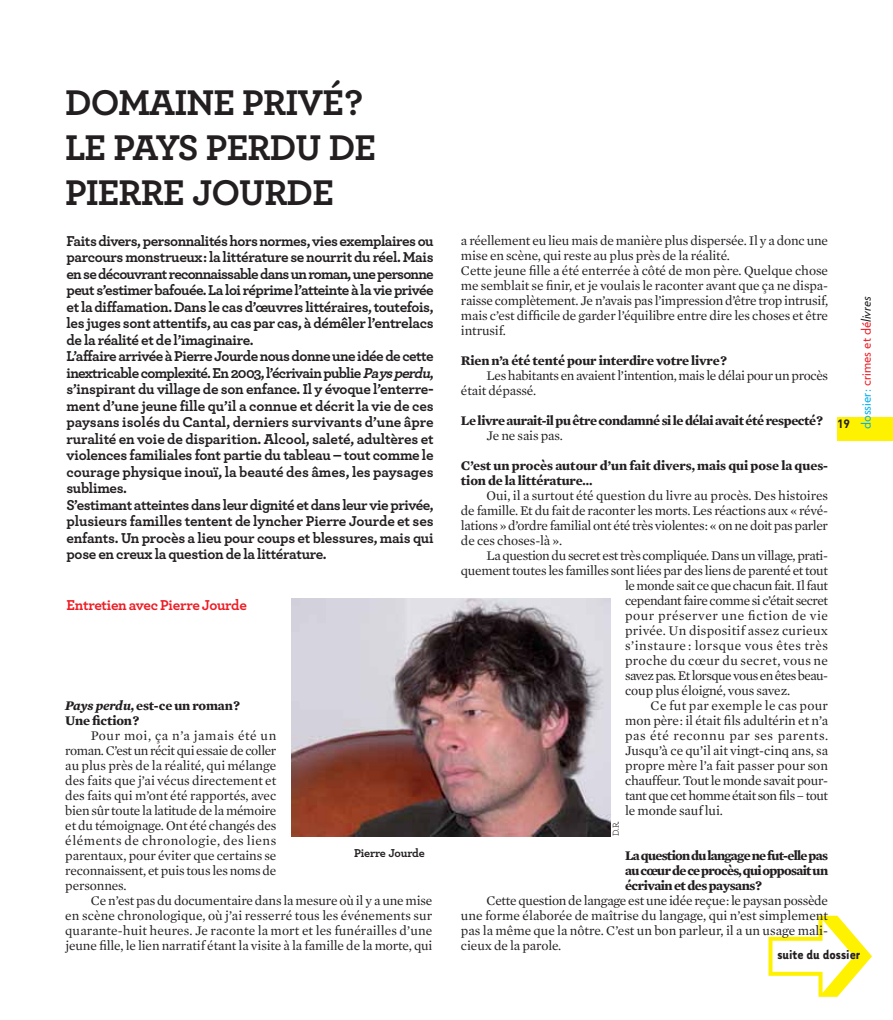
<style>
.page{position:relative;width:893px;height:1020px;background:#fff}
.page>*{position:absolute;margin:0;border:0;box-sizing:border-box;transform-origin:0 0}
.t1{font:700 37.5px/45px "Archer";letter-spacing:-.025em;color:#231f20}
.t2{font:700 15px/16.5px "Archer";letter-spacing:-.02em;color:#231f20}
.t3{font:700 15px "Archer";letter-spacing:-.02em;color:#ed1c24}
.t4{font:700 15px "Tarzana Narrow";color:#231f20}
.t5{font:13.5px/15px "Mercury Text G1";letter-spacing:-.01em;color:#231f20;text-align:justify}
.t6{font:700 13.5px/15px "Mercury Text G1";letter-spacing:-.025em;color:#231f20}
.t7{font:13.5px/15px "Mercury Text G1";letter-spacing:-.03em;color:#231f20}
.t8{font:13.5px "Mercury Text G1";letter-spacing:.04em;color:#231f20}
.t9{font:700 13.5px/15px "Mercury Text G1";letter-spacing:-.005em;color:#231f20}
.t10{font:13.5px "Mercury Text G1";letter-spacing:-.035em;color:#231f20}
.t11{font:13.5px "Mercury Text G1";letter-spacing:-.04em;color:#231f20}
.t12{font:13.5px "Mercury Text G1";letter-spacing:-.045em;color:#231f20}
.t13{font:13.5px "Mercury Text G1";letter-spacing:.015em;color:#231f20}
.t14{font:13.5px "Mercury Text G1";letter-spacing:.025em;color:#231f20}
.t15{font:13.5px "Verlag";color:#ed1c24}
.t16{font:13.5px "Mercury Text G1";letter-spacing:.02em;color:#231f20}
.t17{font:700 12px "Archer";letter-spacing:-.015em;color:#231f20}
.t18{font:700 12px "DIN";color:#231f20}
.t19{font:9px "Archer";color:#231f20}
.s1{font-style:italic}
.s2{color:#00aeef}
.s3{font-style:italic;color:#231f20}
</style>
<div class="page">
<div style="left:837px;top:418px;width:55px;height:23px;background:#fff200"></div>
<div style="left:837px;top:417px;width:55px;height:22px;background:#fff200"></div>
<img style="left:291px;top:598px;width:319px;height:239px">
<h1 class="t1" style="left:65px;top:82px;width:312px">DOMAINE PRIVÉ?<br>LE PAYS PERDU DE<br>PIERRE JOURDE</h1>
<p class="t2" style="left:66px;top:233px;width:368px">Faits divers, personnalités hors normes, vies exemplaires ou parcours monstrueux: la littérature se nourrit du réel. Mais en se découvrant reconnaissable dans un roman, une personne peut s’estimer bafouée. La loi réprime l’atteinte à la vie privée et la diffamation. Dans le cas d’œuvres littéraires, toutefois, les juges sont attentifs, au cas par cas, à démêler l’entrelacs de la réalité et de l’imaginaire.<br>L’affaire arrivée à Pierre Jourde nous donne une idée de cette inextricable complexité. En 2003, l’écrivain publie <span class="s1">Paysperdu</span>, s’inspirant du village de son enfance. Il y évoque l’enterre&shy;ment d’une jeune fille qu’il a connue et décrit la vie de ces paysans isolés du Cantal, derniers survivants d’une âpre ruralité en voie de disparition. Alcool, saleté, adultères et violences familiales font partie du tableau – tout comme le courage physique inouï, la beauté des âmes, les paysages sublimes.<br>S’estimant atteintes dans leur dignité et dans leur vie privée, plusieurs familles tentent de lyncher Pierre Jourde et ses enfants. Un procès a lieu pour coups et blessures, mais qui pose en creux la question de la littérature.</p>
<p class="t3" style="left:66px;top:599px;width:182px">Entretien avec Pierre Jourde</p>
<p class="t6" style="left:65px;top:699px;width:176px"><span class="s1">Pays perdu</span>, est-ce un roman?<br>Une fiction?</p>
<p class="t5" style="left:65px;top:729px;width:212px;text-indent:26px">Pour moi, ça n’a jamais été un roman. C’est un récit qui essaie de coller au plus près de la réalité, qui mélange des faits que j’ai vécus directement et des faits qui m’ont été rapportés, avec bien sûr toute la latitude de la mémoire et du témoignage. Ont été changés des éléments de chronologie, des liens parentaux, pour éviter que certains se reconnaissent, et puis tous les noms de personnes.</p>
<p class="t5" style="left:65px;top:894px;width:368px;text-indent:26px">Ce n’est pas du documentaire dans la mesure où il y a une mise en scène chronologique, où j’ai resserré tous les événements sur quarante-huit heures. Je raconte la mort et les funérailles d’une jeune fille, le lien narratif étant la visite à la famille de la morte, qui</p>
<p class="t17" style="left:354px;top:849px;width:72px">Pierre Jourde</p>
<p class="t5" style="left:461px;top:234px;width:368px;text-align:left">a réellement eu lieu mais de manière plus dispersée. Il y a donc une mise en scène, qui reste au plus près de la réalité.<br>Cette jeune fille a été enterrée à côté de mon père. Quelque chose me semblait se finir, et je voulais le raconter avant que ça ne dispa&shy;raisse complètement. Je n’avais pas l’impression d’être trop intrusif, mais c’est difficile de garder l’équilibre entre dire les choses et être intrusif.</p>
<p class="t6" style="left:461px;top:354px;width:268px">Rien n’a été tenté pour interdire votre livre?</p>
<p class="t7" style="left:461px;top:369px;width:368px;text-indent:26px">Les habitants en avaient l’intention, mais le délai pour un procès était dépassé.</p>
<p class="t6" style="left:461px;top:414px;width:363px">Le livre aurait-il pu être condamné si le délai avait été respecté?</p>
<p class="t5" style="left:486px;top:429px;width:78px">Je ne sais pas.</p>
<p class="t9" style="left:461px;top:459px;width:368px">C’est un procès autour d’un fait divers, mais qui pose la ques&shy;tion de la littérature…</p>
<p class="t5" style="left:461px;top:489px;width:368px;text-indent:26px">Oui, il a surtout été question du livre au procès. Des histoires de famille. Et du fait de raconter les morts. Les réactions aux « révé&shy;lations » d’ordre familial ont été très violentes: « on ne doit pas parler de ces choses-là ».</p>
<p class="t7" style="left:486px;top:549px;width:343px">La question du secret est très compliquée. Dans un village, prati-</p>
<p class="t5" style="left:461px;top:564px;width:368px">quement toutes les familles sont liées par des liens de parenté et tout</p>
<p class="t10" style="left:625px;top:580px;width:204px">le monde sait ce que chacun fait. Il faut</p>
<p class="t11" style="left:625px;top:595px;width:204px">cependant faire comme si c’était secret</p>
<p class="t8" style="left:625px;top:610px;width:204px">pour préserver une fiction de vie</p>
<p class="t13" style="left:625px;top:625px;width:204px">privée. Un dispositif assez curieux</p>
<p class="t8" style="left:625px;top:640px;width:204px">s’instaure : lorsque vous êtes très</p>
<p class="t14" style="left:625px;top:655px;width:204px">proche du cœur du secret, vous ne</p>
<p class="t12" style="left:625px;top:670px;width:204px">savez pas. Et lorsque vous en êtes beau-</p>
<p class="t5" style="left:625px;top:684px;width:167px">coup plus éloigné, vous savez.</p>
<p class="t16" style="left:650px;top:700px;width:179px">Ce fut par exemple le cas pour</p>
<p class="t5" style="left:625px;top:714px;width:204px">mon père: il était fils adultérin et n’a</p>
<p class="t8" style="left:625px;top:730px;width:204px">pas été reconnu par ses parents.</p>
<p class="t5" style="left:625px;top:744px;width:204px">Jusqu’à ce qu’il ait vingt-cinq ans, sa</p>
<p class="t5" style="left:625px;top:759px;width:204px">propre mère l’a fait passer pour son</p>
<p class="t5" style="left:625px;top:774px;width:204px">chauffeur. Tout le monde savait pour-</p>
<p class="t10" style="left:625px;top:790px;width:204px">tant que cet homme était son fils – tout</p>
<p class="t5" style="left:625px;top:804px;width:99px">le monde sauf lui.</p>
<p class="t6" style="left:625px;top:849px;width:204px;text-align:justify">La question du langage ne fut-elle pas au cœur de ce procès, qui opposait un écrivain et des paysans?</p>
<p class="t5" style="left:461px;top:894px;width:368px;text-indent:26px">Cette question de langage est une idée reçue: le paysan possède une forme élaborée de maîtrise du langage, qui n’est simplement pas la même que la nôtre. C’est un bon parleur, il a un usage mali&shy;cieux de la parole.</p>
<p class="t15" style="left:860px;top:429px;width:134px;rotate:-90deg"><span class="s2">dossier:</span> crimes et dé<span class="s3">livres</span></p>
<p class="t18" style="left:837px;top:416px;width:15px">19</p>
<p class="t19" style="left:612px;top:836px;width:17px;rotate:-90deg">D.R.</p>
<p class="t4" style="left:777px;top:950px;width:84px">suite du dossier</p>
</div>
